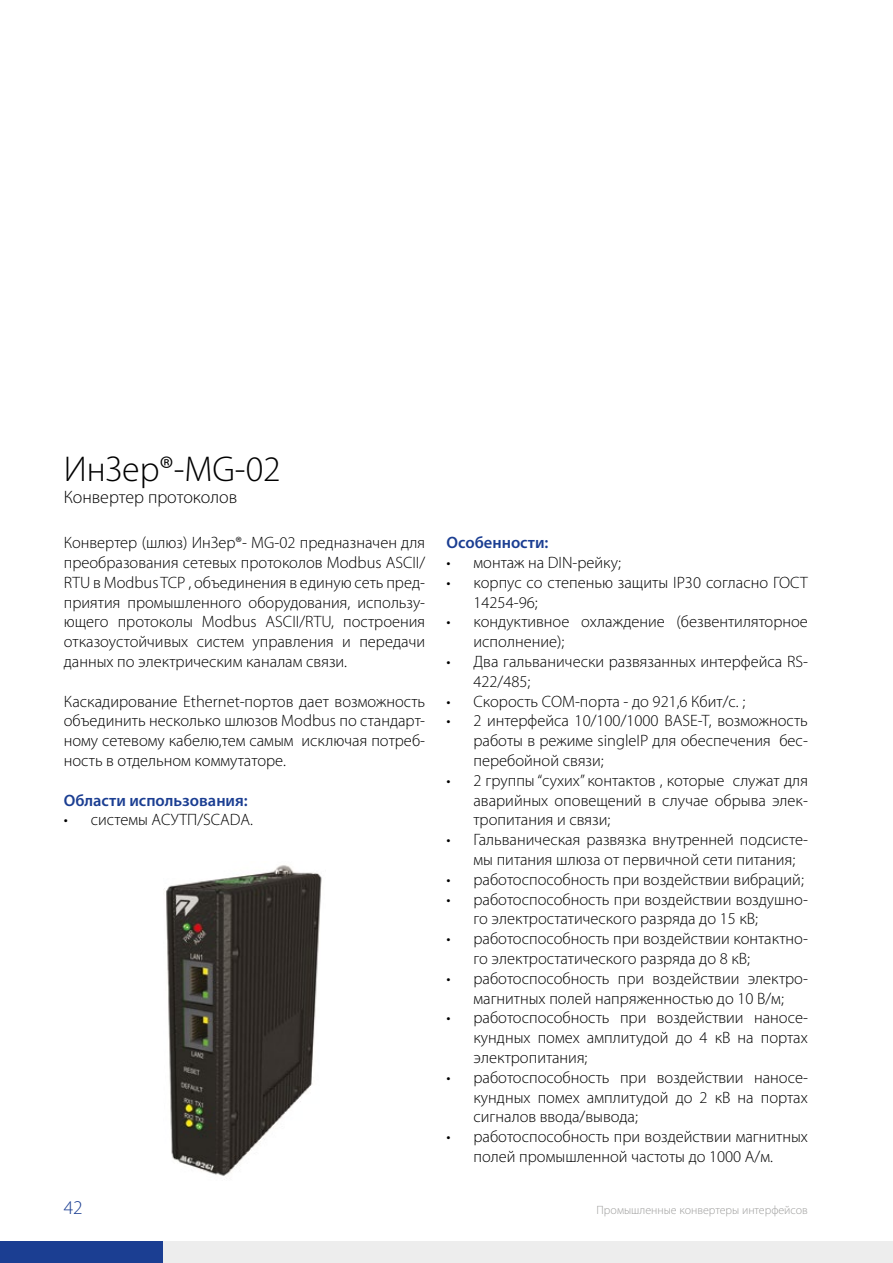
<style>
.page{position:relative;width:893px;height:1263px;background:#fff}
.page>*{position:absolute;margin:0;border:0;box-sizing:border-box;transform-origin:0 0}
.t1{font:300 36px "Myriad Pro";color:#000}
.t2{font:300 19.5px "Myriad Pro";color:#1b3e92}
.t3{font:300 18px "Myriad Pro";color:#000}
.t4{font:300 16.5px/19.8px "Myriad Pro";color:#000;text-align:justify}
.t5{font:600 16.5px "Myriad Pro";color:#1b3e92}
.t6{font:300 12px "Myriad Pro";color:#9d9d9c}
</style>
<div class="page">
<div style="left:0;top:1242px;width:893px;height:21px;background:#ededed"></div>
<div style="left:0;top:1242px;width:162px;height:21px;background:#1b3e92"></div>
<img style="left:164px;top:865px;width:158px;height:311px">
<h1 class="t1" style="left:64px;top:449px;width:219px">ИнЗер®-MG-02</h1>
<p class="t3" style="left:64px;top:487px;width:175px">Конвертер протоколов</p>
<p class="t4" style="left:64px;top:533px;width:363px">Конвертер (шлюз) ИнЗер®- MG-02 предназначен для преобразования сетевых протоколов Modbus ASCII/ RTU в Modbus TCP , объединения в единую сеть пред&shy;приятия промышленного оборудования, использу&shy;ющего протоколы Modbus ASCII/RTU, построения отказоустойчивых систем управления и передачи данных по электрическим каналам связи.</p>
<p class="t4" style="left:64px;top:691px;width:363px">Каскадирование Ethernet-портов дает возможность объединить несколько шлюзов Modbus по стандарт&shy;ному сетевому кабелю,тем самым исключая потреб&shy;ность в отдельном коммутаторе.</p>
<p class="t5" style="left:64px;top:789px;width:186px">Области использования:</p>
<p class="t4" style="left:64px;top:810px;width:191px">• системы АСУТП/SCADA.</p>
<p class="t5" style="left:446px;top:532px;width:104px">Особенности:</p>
<p class="t4" style="left:446px;top:553px;width:176px">• монтаж на DIN-рейку;</p>
<p class="t4" style="left:473px;top:573px;width:336px;text-indent:-27px">• корпус со степенью защиты IP30 согласно ГОСТ<br>14254-96;</p>
<p class="t4" style="left:473px;top:612px;width:336px;text-indent:-27px">• кондуктивное охлаждение (безвентиляторное исполнение);</p>
<p class="t4" style="left:473px;top:652px;width:336px;text-indent:-27px">• Два гальванически развязанных интерфейса RS-<br>422/485;</p>
<p class="t4" style="left:446px;top:691px;width:300px">• Скорость COM-порта - до 921,6 Кбит/с. ;</p>
<p class="t4" style="left:473px;top:711px;width:336px;text-indent:-27px">• 2 интерфейса 10/100/1000 BASE-T, возможность работы в режиме singleIP для обеспечения бес&shy;перебойной связи;</p>
<p class="t4" style="left:473px;top:771px;width:336px;text-indent:-27px">• 2 группы “сухих” контактов , которые служат для аварийных оповещений в случае обрыва элек&shy;тропитания и связи;</p>
<p class="t4" style="left:473px;top:830px;width:336px;text-indent:-27px">• Гальваническая развязка внутренней подсисте&shy;мы питания шлюза от первичной сети питания;</p>
<p class="t4" style="left:446px;top:870px;width:359px">• работоспособность при воздействии вибраций;</p>
<p class="t4" style="left:473px;top:889px;width:336px;text-indent:-27px">• работоспособность при воздействии воздушно&shy;го электростатического разряда до 15 кВ;</p>
<p class="t4" style="left:473px;top:929px;width:336px;text-indent:-27px">• работоспособность при воздействии контактно&shy;го электростатического разряда до 8 кВ;</p>
<p class="t4" style="left:446px;top:969px;width:363px;text-align:center">• работоспособность при воздействии электро&shy;магнитных полей напряженностью до 10 В/м;</p>
<p class="t4" style="left:473px;top:1008px;width:336px;text-indent:-27px">• работоспособность при воздействии наносе&shy;кундных помех амплитудой до 4 кВ на портах электропитания;</p>
<p class="t4" style="left:473px;top:1068px;width:336px;text-indent:-27px">• работоспособность при воздействии наносе&shy;кундных помех амплитудой до 2 кВ на портах сигналов ввода/вывода;</p>
<p class="t4" style="left:446px;top:1127px;width:363px;text-align:center">• работоспособность при воздействии магнитных полей промышленной частоты до 1000 А/м.</p>
<p class="t2" style="left:64px;top:1196px;width:21px">42</p>
<p class="t6" style="left:597px;top:1203px;width:213px">Промышленные конвертеры интерфейсов</p>
</div>
